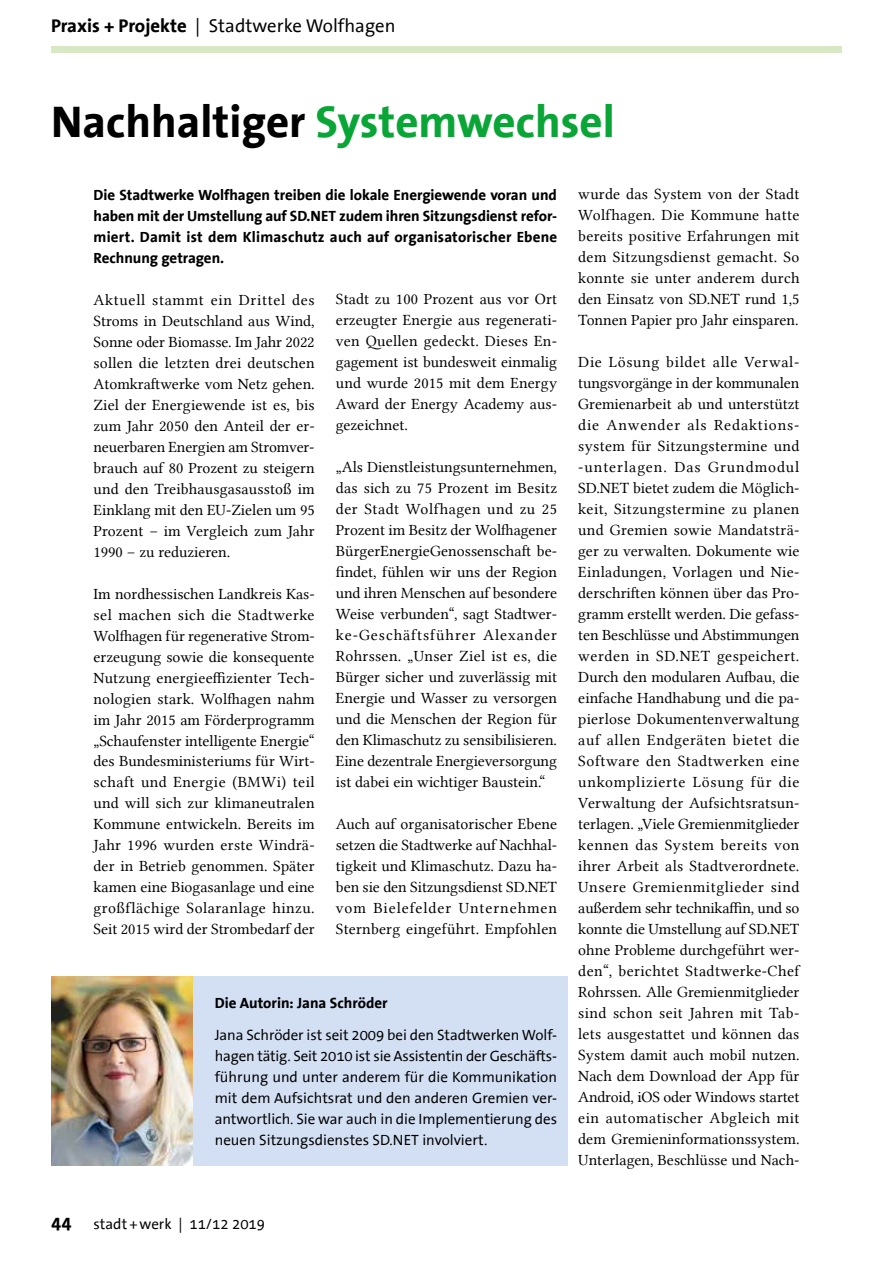
<style>
.page{position:relative;width:893px;height:1263px;background:#fff}
.page>*{position:absolute;margin:0;border:0;box-sizing:border-box;transform-origin:0 0}
.t1{font:700 45px "The Sans Office";color:#0aa537}
.t2{font:18.75px "The Sans Office";color:#000}
.t3{font:15.75px/21px "Lin Libertine";color:#000;text-align:justify}
.t4{font:15px/21px "The Sans Office";color:#000;text-align:justify}
.t5{font:700 15px/21px "The Sans Office";color:#000;text-align:justify}
.s1{font-weight:700}
.s2{color:#000}
.s3{font-weight:700;font-size:18.75px}
</style>
<div class="page">
<div style="left:51px;top:46px;width:791px;height:6px;background:#d8e8c5"></div>
<img style="left:51px;top:976px;width:142px;height:189px">
<div style="left:193px;top:976px;width:375px;height:189px;background:#d3e0f4"></div>
<p class="t2" style="left:51px;top:16px;width:346px"><span class="s1">Praxis + Projekte</span> | Stadtwerke Wolfhagen</p>
<h1 class="t1" style="left:51px;top:98px;width:565px"><span class="s2">Nachhaltiger</span> Systemwechsel</h1>
<p class="t5" style="left:94px;top:184px;width:465px">Die Stadtwerke Wolfhagen treiben die lokale Energiewende voran und haben mit der Umstellung auf SD.NET zudem ihren Sitzungsdienst refor&shy;miert. Damit ist dem Klimaschutz auch auf organisatorischer Ebene Rechnung getragen.</p>
<p class="t3" style="left:94px;top:289px;width:223px">Aktuell stammt ein Drittel des Stroms in Deutschland aus Wind, Sonne oder Biomasse. Im Jahr 2022 sollen die letzten drei deutschen Atomkraftwerke vom Netz gehen.<br>Ziel der Energiewende ist es, bis zum Jahr 2050 den Anteil der er&shy;neuerbaren Energien am Stromver&shy;brauch auf 80 Prozent zu steigern und den Treibhausgasausstoß im Einklang mit den EU-Zielen um 95<br>Prozent – im Vergleich zum Jahr 1990 – zu reduzieren.</p>
<p class="t3" style="left:94px;top:583px;width:223px">Im nordhessischen Landkreis Kas&shy;sel machen sich die Stadtwerke Wolfhagen für regenerative Strom&shy;erzeugung sowie die konsequente Nutzung energieeffizienter Tech&shy;nologien stark. Wolfhagen nahm im Jahr 2015 am Förderprogramm „Schaufenster intelligente Energie“ des Bundesministeriums für Wirt&shy;schaft und Energie (BMWi) teil und will sich zur klimaneutralen Kommune entwickeln. Bereits im Jahr 1996 wurden erste Windrä&shy;der in Betrieb genommen. Später kamen eine Biogasanlage und eine großflächige Solaranlage hinzu.<br>Seit 2015 wird der Strombedarf der</p>
<p class="t3" style="left:336px;top:289px;width:223px">Stadt zu 100 Prozent aus vor Ort erzeugter Energie aus regenerati&shy;ven Quellen gedeckt. Dieses En&shy;gagement ist bundesweit einmalig und wurde 2015 mit dem Energy Award der Energy Academy aus&shy;gezeichnet.</p>
<p class="t3" style="left:336px;top:457px;width:223px">„Als Dienstleistungsunternehmen, das sich zu 75 Prozent im Besitz der Stadt Wolfhagen und zu 25<br>Prozent im Besitz der Wolfhagener BürgerEnergieGenossenschaft be&shy;findet, fühlen wir uns der Region und ihren Menschen auf besondere Weise verbunden“, sagt Stadtwer&shy;ke-Geschäftsführer Alexander Rohrssen. „Unser Ziel ist es, die Bürger sicher und zuverlässig mit Energie und Wasser zu versorgen und die Menschen der Region für den Klimaschutz zu sensibilisieren.<br>Eine dezentrale Energieversorgung ist dabei ein wichtiger Baustein.“</p>
<p class="t3" style="left:336px;top:814px;width:223px">Auch auf organisatorischer Ebene setzen die Stadtwerke auf Nachhal&shy;tigkeit und Klimaschutz. Dazu ha&shy;ben sie den Sitzungsdienst SD.NET vom Bielefelder Unternehmen Sternberg eingeführt. Empfohlen</p>
<p class="t5" style="left:215px;top:993px;width:174px">Die Autorin: Jana Schröder</p>
<p class="t4" style="left:215px;top:1025px;width:344px">Jana Schröder ist seit 2009 bei den Stadtwerken Wolf&shy;hagen tätig. Seit 2010 ist sie Assistentin der Geschäfts&shy;führung und unter anderem für die Kommunikation mit dem Aufsichtsrat und den anderen Gremien ver&shy;antwortlich. Sie war auch in die Implementierung des neuen Sitzungsdienstes SD.NET involviert.</p>
<p class="t4" style="left:51px;top:1214px;width:216px"><span class="s3">44</span> stadt +werk | 11/12 2019</p>
<p class="t3" style="left:578px;top:184px;width:223px">wurde das System von der Stadt Wolfhagen. Die Kommune hatte bereits positive Erfahrungen mit dem Sitzungsdienst gemacht. So konnte sie unter anderem durch den Einsatz von SD.NET rund 1,5<br>Tonnen Papier pro Jahr einsparen.</p>
<p class="t3" style="left:578px;top:352px;width:223px">Die Lösung bildet alle Verwal&shy;tungsvorgänge in der kommunalen Gremienarbeit ab und unterstützt die Anwender als Redaktions&shy;system für Sitzungstermine und -unterlagen. Das Grundmodul SD.NET bietet zudem die Möglich&shy;keit, Sitzungstermine zu planen und Gremien sowie Mandatsträ&shy;ger zu verwalten. Dokumente wie Einladungen, Vorlagen und Nie&shy;derschriften können über das Pro&shy;gramm erstellt werden. Die gefass&shy;ten Beschlüsse und Abstimmungen werden in SD.NET gespeichert.<br>Durch den modularen Aufbau, die einfache Handhabung und die pa&shy;pierlose Dokumentenverwaltung auf allen Endgeräten bietet die Software den Stadtwerken eine unkomplizierte Lösung für die Verwaltung der Aufsichtsratsun&shy;terlagen. „Viele Gremienmitglieder kennen das System bereits von ihrer Arbeit als Stadtverordnete.<br>Unsere Gremienmitglieder sind außerdem sehr technikaffin, und so konnte die Umstellung auf SD.NET ohne Probleme durchgeführt wer&shy;den“, berichtet Stadtwerke-Chef Rohrssen. Alle Gremienmitglieder sind schon seit Jahren mit Tab&shy;lets ausgestattet und können das System damit auch mobil nutzen.<br>Nach dem Download der App für Android, iOS oder Windows startet ein automatischer Abgleich mit dem Gremieninformationssystem.<br>Unterlagen, Beschlüsse und Nach-</p>
</div>
